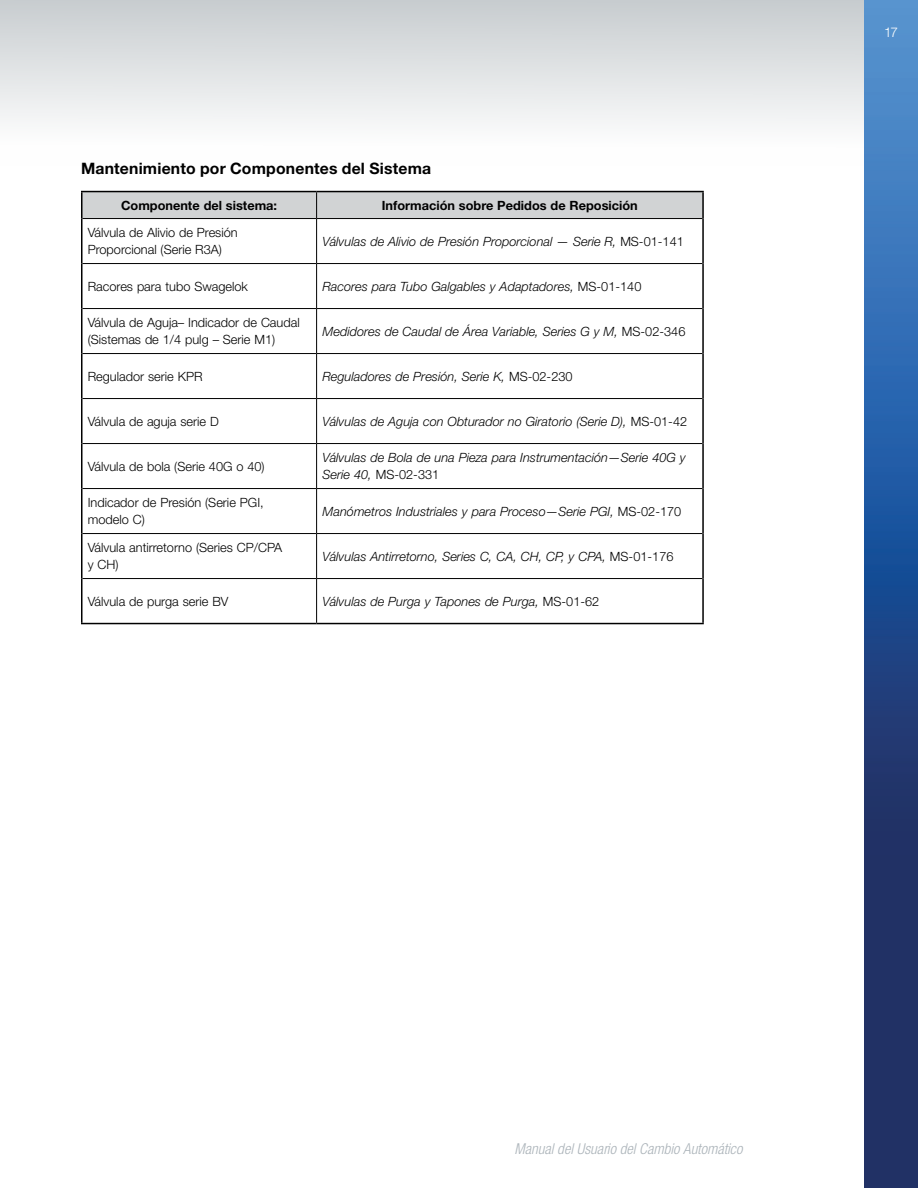
<style>
.page{position:relative;width:918px;height:1188px;background:#fff}
.page>*{position:absolute;margin:0;border:0;box-sizing:border-box;transform-origin:0 0}
.t1{font:700 15.75px "Helvetica Neue LT Std";letter-spacing:.01em;color:#000}
.t2{font:italic 300 condensed 15px "Helvetica Neue LT Std";color:#acb4ba}
.t3{font:300 13.5px "Helvetica Neue LT Std";color:#fff}
.t4{font:italic 300 12.75px/16.5px "Helvetica Neue LT Std";color:#000}
.t5{font:300 12.75px/16.5px "Helvetica Neue LT Std";color:#000}
.t6{font:700 12.75px "Helvetica Neue LT Std";color:#000}
.s1{font-style:normal}
</style>
<div class="page">
<div style="left:0;top:0;width:864px;height:166px;background:linear-gradient(to bottom,#c8cccf,#fff)"></div>
<img style="left:864px;top:0;width:54px;height:1188px">
<hr style="left:316px;top:219px;width:1px;height:44px;background:#000">
<hr style="left:82px;top:263px;width:235px;height:1px;background:#000">
<hr style="left:317px;top:263px;width:385px;height:1px;background:#000">
<hr style="left:316px;top:264px;width:1px;height:44px;background:#000">
<hr style="left:82px;top:308px;width:235px;height:1px;background:#000">
<hr style="left:317px;top:308px;width:385px;height:1px;background:#000">
<hr style="left:316px;top:309px;width:1px;height:44px;background:#000">
<hr style="left:82px;top:353px;width:235px;height:1px;background:#000">
<hr style="left:317px;top:353px;width:385px;height:1px;background:#000">
<hr style="left:316px;top:354px;width:1px;height:44px;background:#000">
<hr style="left:82px;top:398px;width:235px;height:1px;background:#000">
<hr style="left:317px;top:398px;width:385px;height:1px;background:#000">
<hr style="left:316px;top:399px;width:1px;height:44px;background:#000">
<hr style="left:82px;top:443px;width:235px;height:1px;background:#000">
<hr style="left:317px;top:443px;width:385px;height:1px;background:#000">
<hr style="left:316px;top:444px;width:1px;height:44px;background:#000">
<hr style="left:82px;top:488px;width:235px;height:1px;background:#000">
<hr style="left:317px;top:488px;width:385px;height:1px;background:#000">
<hr style="left:316px;top:489px;width:1px;height:44px;background:#000">
<hr style="left:82px;top:533px;width:235px;height:1px;background:#000">
<hr style="left:317px;top:533px;width:385px;height:1px;background:#000">
<hr style="left:316px;top:534px;width:1px;height:44px;background:#000">
<hr style="left:82px;top:578px;width:235px;height:1px;background:#000">
<hr style="left:317px;top:578px;width:385px;height:1px;background:#000">
<hr style="left:316px;top:579px;width:1px;height:44px;background:#000">
<hr style="left:81px;top:191px;width:236px;height:1px;background:#000">
<svg style="left:81px;top:192px;width:621px;height:27px;background:#c6c8c9"></svg>
<hr style="left:317px;top:191px;width:387px;height:1px;background:#000">
<hr style="left:702px;top:192px;width:2px;height:27px;background:#000">
<hr style="left:81px;top:219px;width:1px;height:45px;background:#000">
<hr style="left:702px;top:219px;width:2px;height:45px;background:#000">
<hr style="left:81px;top:264px;width:1px;height:45px;background:#000">
<hr style="left:702px;top:264px;width:2px;height:45px;background:#000">
<hr style="left:81px;top:309px;width:1px;height:45px;background:#000">
<hr style="left:702px;top:309px;width:2px;height:45px;background:#000">
<hr style="left:81px;top:354px;width:1px;height:45px;background:#000">
<hr style="left:702px;top:354px;width:2px;height:45px;background:#000">
<hr style="left:81px;top:399px;width:1px;height:45px;background:#000">
<hr style="left:702px;top:399px;width:2px;height:45px;background:#000">
<hr style="left:81px;top:444px;width:1px;height:45px;background:#000">
<hr style="left:702px;top:444px;width:2px;height:45px;background:#000">
<hr style="left:81px;top:489px;width:1px;height:45px;background:#000">
<hr style="left:702px;top:489px;width:2px;height:45px;background:#000">
<hr style="left:81px;top:534px;width:1px;height:45px;background:#000">
<hr style="left:702px;top:534px;width:2px;height:45px;background:#000">
<hr style="left:81px;top:579px;width:1px;height:44px;background:#000">
<hr style="left:702px;top:579px;width:2px;height:44px;background:#000">
<hr style="left:81px;top:623px;width:236px;height:1px;background:#000">
<hr style="left:317px;top:623px;width:387px;height:1px;background:#000">
<p class="t1" style="left:81px;top:158px;width:352px">Mantenimiento por Componentes del Sistema</p>
<p class="t6" style="left:121px;top:197px;width:158px">Componente del sistema:</p>
<p class="t6" style="left:382px;top:197px;width:257px">Información sobre Pedidos de Reposición</p>
<p class="t5" style="left:88px;top:224px;width:152px">Válvula de Alivio de Presión<br>Proporcional (Serie R3A)</p>
<p class="t4" style="left:323px;top:233px;width:363px">Válvulas de Alivio de Presión Proporcional — Serie R, <span class="s1">MS-01-141</span></p>
<p class="t5" style="left:88px;top:278px;width:162px">Racores para tubo Swagelok</p>
<p class="t4" style="left:323px;top:278px;width:320px">Racores para Tubo Galgables y Adaptadores, <span class="s1">MS-01-140</span></p>
<p class="t5" style="left:88px;top:314px;width:214px">Válvula de Aguja– Indicador de Caudal (Sistemas de 1/4 pulg – Serie M1)</p>
<p class="t4" style="left:323px;top:323px;width:364px">Medidores de Caudal de Área Variable, Series G y M, <span class="s1">MS-02-346</span></p>
<p class="t5" style="left:88px;top:368px;width:116px">Regulador serie KPR</p>
<p class="t4" style="left:323px;top:368px;width:252px">Reguladores de Presión, Serie K, <span class="s1">MS-02-230</span></p>
<p class="t5" style="left:88px;top:413px;width:133px">Válvula de aguja serie D</p>
<p class="t4" style="left:323px;top:413px;width:366px">Válvulas de Aguja con Obturador no Giratorio (Serie D), <span class="s1">MS-01-42</span></p>
<p class="t5" style="left:88px;top:458px;width:178px">Válvula de bola (Serie 40G o 40)</p>
<p class="t4" style="left:323px;top:449px;width:365px">Válvulas de Bola de una Pieza para Instrumentación—Serie 40G y<br>Serie 40, <span class="s1">MS-02-331</span></p>
<p class="t5" style="left:88px;top:494px;width:177px">Indicador de Presión (Serie PGI, modelo C)</p>
<p class="t4" style="left:323px;top:503px;width:360px">Manómetros Industriales y para Proceso—Serie PGI, <span class="s1">MS-02-170</span></p>
<p class="t5" style="left:88px;top:539px;width:196px">Válvula antirretorno (Series CP/CPA y CH)</p>
<p class="t4" style="left:323px;top:548px;width:352px">Válvulas Antirretorno, Series C, CA, CH, CP, y CPA, <span class="s1">MS-01-176</span></p>
<p class="t5" style="left:88px;top:593px;width:142px">Válvula de purga serie BV</p>
<p class="t4" style="left:323px;top:593px;width:278px">Válvulas de Purga y Tapones de Purga, <span class="s1">MS-01-62</span></p>
<p class="t3" style="left:884px;top:24px;width:15px">17</p>
<p class="t2" style="left:515px;top:1140px;width:229px">Manual del Usuario del Cambio Automático</p>
</div>
